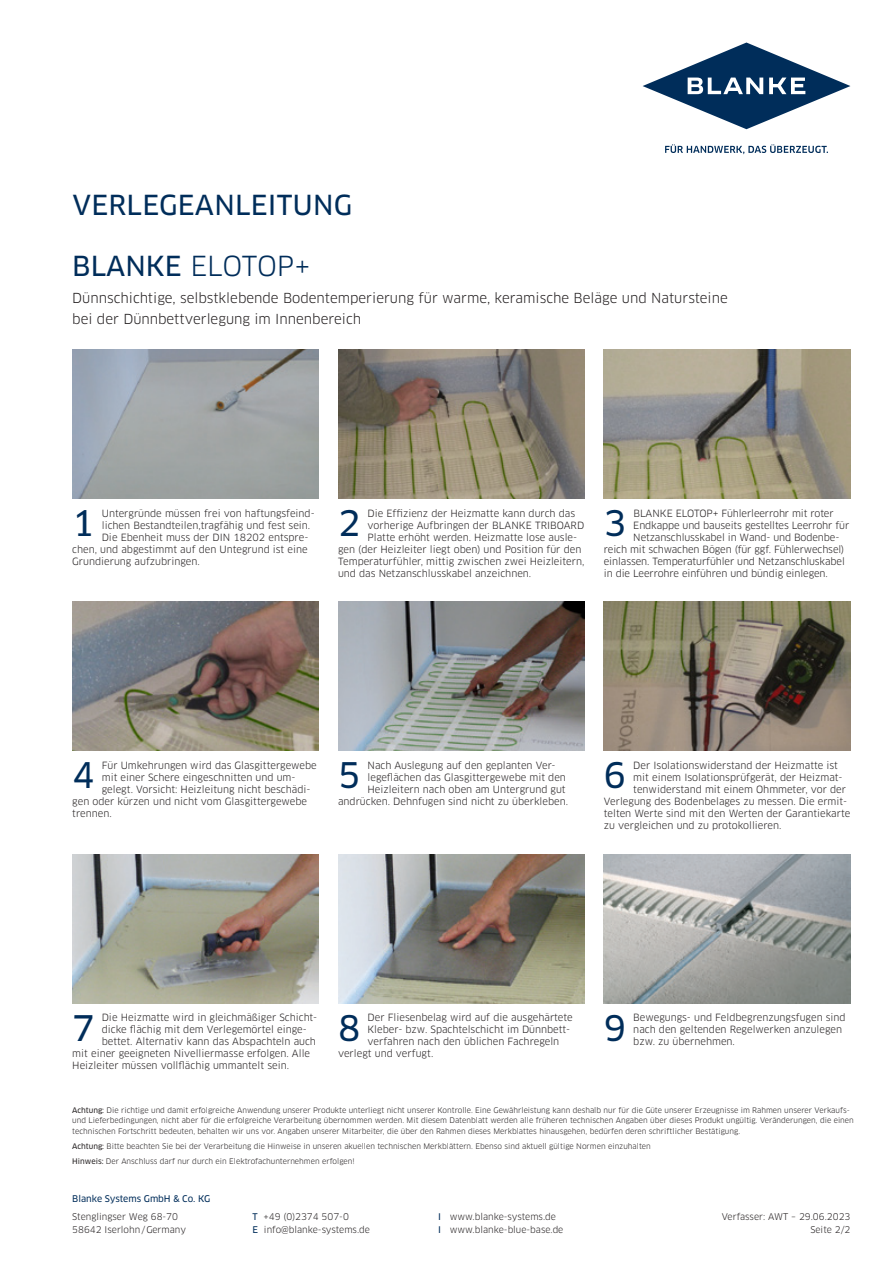
<style>
.page{position:relative;width:893px;height:1263px;background:#fff}
.page>*{position:absolute;margin:0;border:0;box-sizing:border-box;transform-origin:0 0}
.t1{font:34.5px "Clan OT News";color:#002d5a}
.t2{font:27px "Clan OT News";letter-spacing:.01em;color:#002d5a}
.t3{font:27px "Clan OT";letter-spacing:-.01em;color:#002d5a}
.t4{font:13.5px/21px "Clan OT";color:#231f20}
.t5{font:9.75px/12px "Clan OT";color:#231f20}
.t6{font:9px/13.5px "Clan OT";color:#231f20}
.t7{font:9px "Clan OT News";color:#002d5a}
.t8{font:7.5px/10.5px "Clan OT";color:#231f20}
.s1{font-family:"Clan OT News"}
.s2{font-family:"Clan OT News";color:#002d5a}
</style>
<div class="page">
<svg style="left:665px;top:144px;width:163px;height:10px"></svg>
<svg style="left:643px;top:43px;width:207px;height:86px"></svg>
<img style="left:72px;top:349px;width:247px;height:149px">
<img style="left:338px;top:349px;width:247px;height:149px">
<img style="left:604px;top:349px;width:246px;height:149px">
<img style="left:72px;top:602px;width:247px;height:149px">
<img style="left:338px;top:602px;width:247px;height:149px">
<img style="left:604px;top:602px;width:246px;height:149px">
<img style="left:72px;top:854px;width:247px;height:149px">
<img style="left:338px;top:854px;width:247px;height:149px">
<img style="left:604px;top:854px;width:246px;height:149px">
<h2 class="t2" style="left:72px;top:189px;width:281px">VERLEGEANLEITUNG</h2>
<h2 class="t3" style="left:72px;top:250px;width:240px"><span class="s1">BLANKE</span> ELOTOP+</h2>
<h3 class="t4" style="left:72px;top:287px;width:657px">Dünnschichtige, selbstklebende Bodentemperierung für warme, keramische Beläge und Natursteine bei der Dünnbettverlegung im Innenbereich</h3>
<p class="t5" style="left:102px;top:507px;width:214px">Untergründe müssen frei von haftungsfeind-</p>
<p class="t5" style="left:102px;top:519px;width:210px">lichen Bestandteilen,tragfähig und fest sein.</p>
<p class="t5" style="left:102px;top:531px;width:208px">Die Ebenheit muss der DIN 18202 entspre-</p>
<p class="t5" style="left:72px;top:543px;width:237px">chen, und abgestimmt auf den Untegrund ist eine</p>
<p class="t5" style="left:72px;top:555px;width:129px">Grundierung aufzubringen.</p>
<h1 class="t1" style="left:72px;top:503px;width:24px">1</h1>
<p class="t5" style="left:368px;top:507px;width:209px">Die Effizienz der Heizmatte kann durch das</p>
<h1 class="t1" style="left:338px;top:503px;width:24px">2</h1>
<p class="t5" style="left:633px;top:507px;width:202px">BLANKE ELOTOP+ Fühlerleerrohr mit roter</p>
<h1 class="t1" style="left:604px;top:503px;width:24px">3</h1>
<p class="t5" style="left:368px;top:519px;width:218px">vorherige Aufbringen der BLANKE TRIBOARD</p>
<p class="t5" style="left:368px;top:531px;width:211px">Platte erhöht werden. Heizmatte lose ausle-</p>
<p class="t5" style="left:338px;top:543px;width:245px">gen (der Heizleiter liegt oben) und Position für den</p>
<p class="t5" style="left:338px;top:555px;width:248px">Temperaturfühler, mittig zwischen zwei Heizleitern,</p>
<p class="t5" style="left:338px;top:567px;width:195px">und das Netzanschlusskabel anzeichnen.</p>
<p class="t5" style="left:633px;top:519px;width:217px">Endkappe und bauseits gestelltes Leerrohr für</p>
<p class="t5" style="left:633px;top:531px;width:208px">Netzanschlusskabel in Wand- und Bodenbe-</p>
<p class="t5" style="left:604px;top:543px;width:242px">reich mit schwachen Bögen (für ggf. Fühlerwechsel)</p>
<p class="t5" style="left:604px;top:555px;width:243px">einlassen. Temperaturfühler und Netzanschluskabel</p>
<p class="t5" style="left:604px;top:567px;width:225px">in die Leerrohre einführen und bündig einlegen.</p>
<p class="t5" style="left:102px;top:759px;width:216px">Für Umkehrungen wird das Glasgittergewebe</p>
<p class="t5" style="left:102px;top:771px;width:195px">mit einer Schere eingeschnitten und um-</p>
<p class="t5" style="left:102px;top:783px;width:210px">gelegt. Vorsicht: Heizleitung nicht beschädi-</p>
<p class="t5" style="left:72px;top:795px;width:236px">gen oder kürzen und nicht vom Glasgittergewebe</p>
<p class="t5" style="left:72px;top:807px;width:41px">trennen.</p>
<h1 class="t1" style="left:72px;top:755px;width:24px">4</h1>
<p class="t5" style="left:368px;top:759px;width:190px">Nach Auslegung auf den geplanten Ver-</p>
<h1 class="t1" style="left:338px;top:755px;width:24px">5</h1>
<p class="t5" style="left:633px;top:759px;width:206px">Der Isolationswiderstand der Heizmatte ist</p>
<h1 class="t1" style="left:604px;top:755px;width:24px">6</h1>
<p class="t5" style="left:368px;top:771px;width:200px">legeflächen das Glasgittergewebe mit den</p>
<p class="t5" style="left:368px;top:783px;width:200px">Heizleitern nach oben am Untergrund gut</p>
<p class="t5" style="left:338px;top:795px;width:232px">andrücken. Dehnfugen sind nicht zu überkleben.</p>
<p class="t5" style="left:633px;top:771px;width:211px">mit einem Isolationsprüfgerät, der Heizmat-</p>
<p class="t5" style="left:633px;top:783px;width:214px">tenwiderstand mit einem Ohmmeter, vor der</p>
<p class="t5" style="left:604px;top:795px;width:245px">Verlegung des Bodenbelages zu messen. Die ermit-</p>
<p class="t5" style="left:604px;top:807px;width:248px">telten Werte sind mit den Werten der Garantiekarte</p>
<p class="t5" style="left:604px;top:819px;width:179px">zu vergleichen und zu protokollieren.</p>
<h1 class="t1" style="left:72px;top:1008px;width:24px">7</h1>
<p class="t5" style="left:368px;top:1012px;width:207px">Der Fliesenbelag wird auf die ausgehärtete</p>
<h1 class="t1" style="left:338px;top:1008px;width:24px">8</h1>
<p class="t5" style="left:633px;top:1012px;width:214px">Bewegungs- und Feldbegrenzungsfugen sind nach den geltenden Regelwerken anzulegen</p>
<p class="t5" style="left:102px;top:1012px;width:217px">Die Heizmatte wird in gleichmäßiger Schicht-</p>
<p class="t5" style="left:102px;top:1024px;width:207px">dicke flächig mit dem Verlegemörtel einge-</p>
<p class="t5" style="left:102px;top:1036px;width:216px">bettet. Alternativ kann das Abspachteln auch</p>
<p class="t5" style="left:72px;top:1048px;width:239px">mit einer geeigneten Nivelliermasse erfolgen. Alle</p>
<p class="t5" style="left:72px;top:1060px;width:218px">Heizleiter müssen vollflächig ummantelt sein.</p>
<h1 class="t1" style="left:604px;top:1008px;width:24px">9</h1>
<p class="t5" style="left:368px;top:1024px;width:204px">Kleber- bzw. Spachtelschicht im Dünnbett-</p>
<p class="t5" style="left:368px;top:1036px;width:193px">verfahren nach den üblichen Fachregeln</p>
<p class="t5" style="left:338px;top:1048px;width:97px">verlegt und verfugt.</p>
<p class="t5" style="left:633px;top:1036px;width:103px">bzw. zu übernehmen.</p>
<p class="t8" style="left:72px;top:1105px;width:783px"><span class="s1">Achtung:</span> Die richtige und damit erfolgreiche Anwendung unserer Produkte unterliegt nicht unserer Kontrolle. Eine Gewährleistung kann deshalb nur für die Güte unserer Erzeugnisse im Rahmen unserer Verkaufs&shy;und Lieferbedingungen, nicht aber für die erfolgreiche Verarbeitung übernommen werden. Mit diesem Datenblatt werden alle früheren technischen Angaben über dieses Produkt ungültig. Veränderungen, die einen technischen Fortschritt bedeuten, behalten wir uns vor. Angaben unserer Mitarbeiter, die über den Rahmen dieses Merkblattes hinausgehen, bedürfen deren schriftlicher Bestätigung.</p>
<p class="t8" style="left:72px;top:1156px;width:284px"><span class="s1">Hinweis:</span> Der Anschluss darf nur durch ein Elektrofachunternehmen erfolgen!</p>
<p class="t8" style="left:72px;top:1141px;width:580px"><span class="s1">Achtung:</span> Bitte beachten Sie bei der Verarbeitung die Hinweise in unseren akuellen technischen Merkblättern. Ebenso sind aktuell gültige Normen einzuhalten</p>
<p class="t7" style="left:72px;top:1194px;width:139px">Blanke Systems GmbH &amp; Co. KG</p>
<p class="t6" style="left:72px;top:1210px;width:115px">Stenglingser Weg 68-70<br>58642 Iserlohn/Germany</p>
<p class="t6" style="left:438px;top:1210px;width:127px"><span class="s2">I</span> www.blanke-systems.de<br><span class="s2">I</span> www.blanke-blue-base.de</p>
<p class="t6" style="left:722px;top:1210px;width:130px;text-align:right">Verfasser: AWT – 29.06.2023<br>Seite 2/2</p>
<p class="t6" style="left:253px;top:1210px;width:119px"><span class="s2">T</span> +49 (0)2374 507-0<br><span class="s2">E</span> info@blanke-systems.de</p>
</div>
